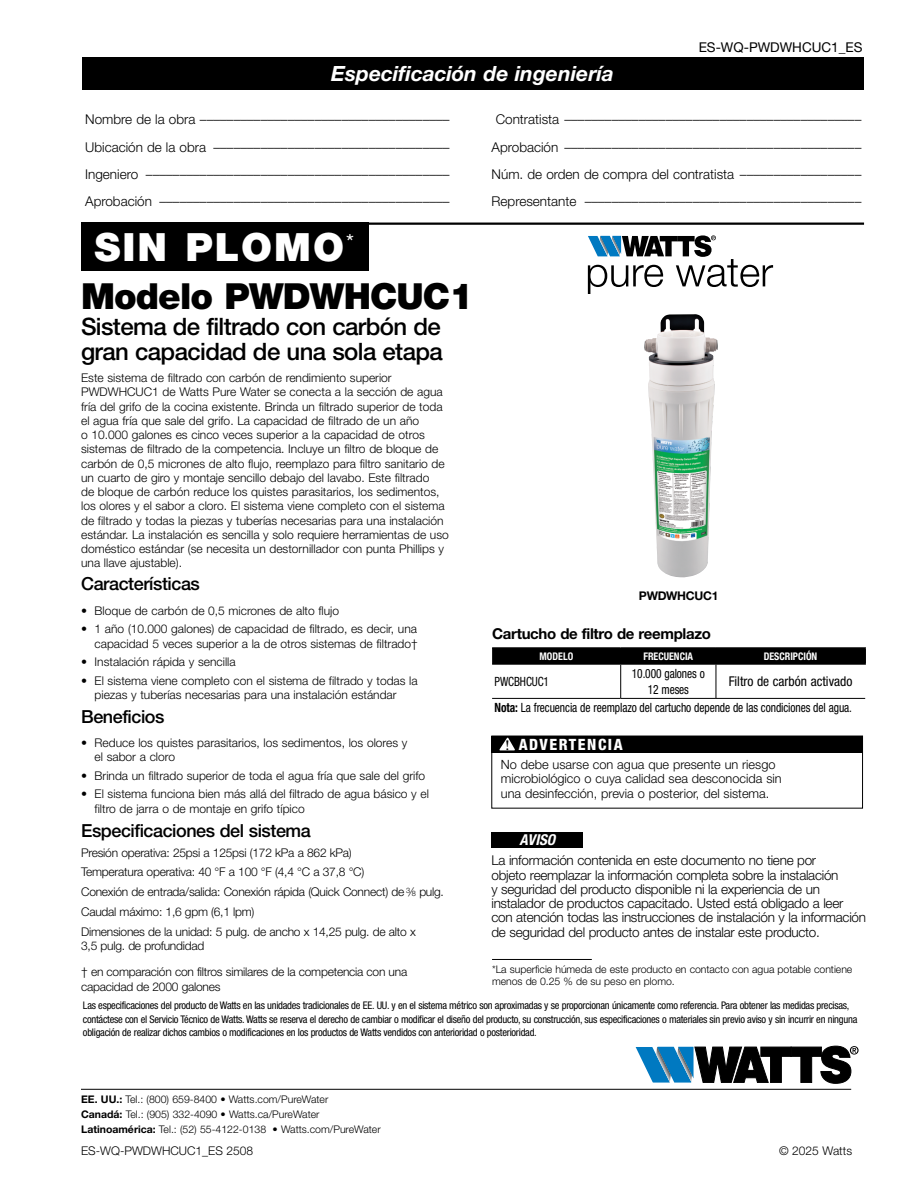
<style>
.page{position:relative;width:918px;height:1188px;background:#fff}
.page>*{position:absolute;margin:0;border:0;box-sizing:border-box;transform-origin:0 0}
._1_Head{font:900 39px "Helvetica Neue LT Std";letter-spacing:.05em;color:#fff}
._1_Head-2{font:900 36px "Helvetica Neue LT Std";letter-spacing:-.025em;color:#000}
._2_Head{font:500 24px/25.5px "Helvetica Neue LT Std";letter-spacing:-.025em;color:#000}
.Black_Box_Text{font:italic 700 21px "Helvetica Neue LT Std";color:#fff}
._3_Head{font:500 18px "Helvetica Neue LT Std";letter-spacing:-.025em;color:#000}
.body{font:800 condensed 15.6px "Helvetica Neue LT Std";letter-spacing:.1em;color:#fff}
.Subhead_3{font:700 15px "Helvetica Neue LT Std";letter-spacing:-.02em;color:#000}
.Wetted_Footnote{font:italic 700 condensed 15px "Helvetica Neue LT Std";color:#fff}
.t1{font:14.55px "Minion Pro Semibold Subh";color:#000}
.Form_Labels{font:300 13.5px "Helvetica Neue LT Std";color:#000}
.body-2{font:300 13.5px/14.2px "Helvetica Neue LT Std";letter-spacing:-.02em;color:#000}
.Table_Text{font:condensed 13.5px "Helvetica Neue LT Std";color:#000}
.t2{font:13.5px "Helvetica Neue LT Std";color:#000}
.body-3{font:300 12.75px/14.2px "Helvetica Neue LT Std";color:#000}
.Table_Text-2{font:condensed 12.75px/16.5px "Helvetica Neue LT Std";letter-spacing:-.01em;color:#000;text-align:center;scale:.9 1}
.body-4{font:300 12px/14.2px "Helvetica Neue LT Std";color:#000}
.body-5{font:300 12px/14.2px "Helvetica Neue LT Std";letter-spacing:-.02em;color:#000}
.Captions{font:700 12px "Helvetica Neue LT Std";letter-spacing:-.025em;color:#000}
.Disclaimer{font:condensed 10.5px/13.2px "Helvetica Neue LT Std";letter-spacing:-.025em;color:#000}
.Wetted_Footnote-2{font:300 10.5px/12px "Helvetica Neue LT Std";letter-spacing:-.005em;color:#000}
.Table_Head_1{font:700 condensed 10.5px "Helvetica Neue LT Std";color:#fff;scale:.95 1}
.s1{font-size:7.5px}
.s2{font-weight:700}
</style>
<div class="page">
<div style="left:82px;top:57px;width:781px;height:33px;background:#000"></div>
<hr style="left:82px;top:223px;width:782px;height:2px;background:#000">
<div style="left:81px;top:222px;width:287px;height:49px;background:#000"></div>
<svg style="left:588px;top:235px;width:185px;height:59px"></svg>
<img style="left:644px;top:314px;width:74px;height:264px">
<hr style="left:492px;top:647px;width:129px;height:2px;background:#000">
<hr style="left:492px;top:664px;width:129px;height:1px;background:#000">
<hr style="left:716px;top:664px;width:150px;height:1px;background:#000">
<hr style="left:492px;top:698px;width:129px;height:1px;background:#000">
<hr style="left:621px;top:698px;width:95px;height:1px;background:#000">
<hr style="left:716px;top:698px;width:149px;height:1px;background:#000">
<hr style="left:716px;top:647px;width:150px;height:2px;background:#000">
<hr style="left:621px;top:647px;width:95px;height:2px;background:#000">
<div style="left:492px;top:648px;width:374px;height:16px;background:#000"></div>
<hr style="left:621px;top:664px;width:95px;height:1px;background:#000">
<hr style="left:620px;top:665px;width:1px;height:33px;background:#000">
<hr style="left:716px;top:665px;width:1px;height:33px;background:#000">
<div style="left:491px;top:736px;width:372px;height:16px;background:#000"></div>
<svg style="left:499px;top:738px;width:16px;height:12px"></svg>
<div style="left:491px;top:736px;width:372px;height:73px;border:1px solid #000"></div>
<div style="left:492px;top:832px;width:91px;height:15px;background:#000"></div>
<hr style="left:492px;top:959px;width:100px;height:1px;background:#000">
<svg style="left:636px;top:1046px;width:223px;height:38px"></svg>
<hr style="left:81px;top:1089px;width:770px;height:1px;background:#000">
<p class="t2" style="left:699px;top:39px;width:165px">ES-WQ-PWDWHCUC1_ES</p>
<p class="Black_Box_Text" style="left:331px;top:61px;width:284px">Especificación de ingeniería</p>
<p class="Form_Labels" style="left:85px;top:111px;width:366px">Nombre de la obra –––––––––––––––––––––––––––––––––––––</p>
<p class="Form_Labels" style="left:496px;top:111px;width:367px">Contratista ––––––––––––––––––––––––––––––––––––––––––––</p>
<p class="Form_Labels" style="left:85px;top:139px;width:366px">Ubicación de la obra –––––––––––––––––––––––––––––––––––</p>
<p class="Form_Labels" style="left:492px;top:139px;width:371px">Aprobación ––––––––––––––––––––––––––––––––––––––––––––</p>
<p class="Form_Labels" style="left:85px;top:166px;width:366px">Ingeniero –––––––––––––––––––––––––––––––––––––––––––––</p>
<p class="Form_Labels" style="left:492px;top:166px;width:371px">Núm. de orden de compra del contratista ––––––––––––––––––</p>
<p class="Form_Labels" style="left:85px;top:193px;width:366px">Aprobación –––––––––––––––––––––––––––––––––––––––––––</p>
<p class="Form_Labels" style="left:492px;top:193px;width:371px">Representante –––––––––––––––––––––––––––––––––––––––––</p>
<h1 class="_1_Head" style="left:95px;top:224px;width:261px">SIN PLOMO<sup>*</sup></h1>
<h1 class="_1_Head-2" style="left:81px;top:275px;width:394px">Modelo PWDWHCUC1</h1>
<h2 class="_2_Head" style="left:81px;top:313px;width:363px">Sistema de filtrado con carbón de gran capacidad de una sola etapa</h2>
<p class="body-4" style="left:81px;top:370px;width:369px">Este sistema de filtrado con carbón de rendimiento superior PWDWHCUC1 de Watts Pure Water se conecta a la sección de agua fría del grifo de la cocina existente. Brinda un filtrado superior de toda el agua fría que sale del grifo. La capacidad de filtrado de un año<br>o 10.000 galones es cinco veces superior a la capacidad de otros sistemas de filtrado de la competencia. Incluye un filtro de bloque de carbón de 0,5 micrones de alto flujo, reemplazo para filtro sanitario de un cuarto de giro y montaje sencillo debajo del lavabo. Este filtrado<br>de bloque de carbón reduce los quistes parasitarios, los sedimentos, los olores y el sabor a cloro. El sistema viene completo con el sistema de filtrado y todas la piezas y tuberías necesarias para una instalación estándar. La instalación es sencilla y solo requiere herramientas de uso doméstico estándar (se necesita un destornillador con punta Phillips y una llave ajustable).</p>
<h3 class="_3_Head" style="left:81px;top:573px;width:120px">Características</h3>
<p class="body-4" style="left:81px;top:603px;width:260px">• Bloque de carbón de 0,5 micrones de alto flujo</p>
<p class="body-4" style="left:81px;top:622px;width:338px;text-align:right">• 1 año (10.000 galones) de capacidad de filtrado, es decir, una capacidad 5 veces superior a la de otros sistemas de filtrado†</p>
<p class="body-4" style="left:81px;top:655px;width:156px">• Instalación rápida y sencilla</p>
<p class="body-4" style="left:95px;top:673px;width:325px;text-indent:-14px">• El sistema viene completo con el sistema de filtrado y todas la piezas y tuberías necesarias para una instalación estándar</p>
<h3 class="_3_Head" style="left:81px;top:705px;width:85px">Beneficios</h3>
<p class="body-4" style="left:95px;top:735px;width:314px;text-indent:-14px">• Reduce los quistes parasitarios, los sedimentos, los olores y el sabor a cloro</p>
<p class="body-4" style="left:81px;top:768px;width:346px">• Brinda un filtrado superior de toda el agua fría que sale del grifo</p>
<p class="body-4" style="left:95px;top:786px;width:336px;line-height:15px;text-indent:-14px">• El sistema funciona bien más allá del filtrado de agua básico y el filtro de jarra o de montaje en grifo típico</p>
<h3 class="_3_Head" style="left:81px;top:820px;width:231px">Especificaciones del sistema</h3>
<p class="body-5" style="left:81px;top:845px;width:272px">Presión operativa: 25psi a 125psi (172 kPa a 862 kPa)</p>
<p class="body-5" style="left:81px;top:865px;width:285px">Temperatura operativa: 40 °F a 100 °F (4,4 °C a 37,8 °C)</p>
<p class="body-5" style="left:81px;top:885px;width:364px">Conexión de entrada/salida: Conexión rápida (Quick Connect) de <sup>3</sup>⁄<span class="s1">8</span> pulg.</p>
<p class="body-5" style="left:81px;top:904px;width:175px">Caudal máximo: 1,6 gpm (6,1 lpm)</p>
<p class="body-5" style="left:81px;top:924px;width:336px">Dimensiones de la unidad: 5 pulg. de ancho x 14,25 pulg. de alto x<br>3,5 pulg. de profundidad</p>
<p class="body-5" style="left:81px;top:965px;width:328px">† en comparación con filtros similares de la competencia con una capacidad de 2000 galones</p>
<p class="Captions" style="left:639px;top:588px;width:81px">PWDWHCUC1</p>
<p class="Subhead_3" style="left:492px;top:625px;width:221px">Cartucho de filtro de reemplazo</p>
<p class="Table_Head_1" style="left:540px;top:650px;width:37px">MODELO</p>
<p class="Table_Head_1" style="left:643px;top:650px;width:54px">FRECUENCIA</p>
<p class="Table_Head_1" style="left:764px;top:650px;width:58px">DESCRIPCIÓN</p>
<p class="Table_Text-2" style="left:495px;top:673px;width:62px">PWCBHCUC1</p>
<p class="Table_Text-2" style="left:632px;top:665px;width:83px">10.000 galones o<br>12 meses</p>
<p class="Table_Text" style="left:729px;top:674px;width:125px">Filtro de carbón activado</p>
<p class="Table_Text-2" style="left:495px;top:699px;width:399px"><span class="s2">Nota:</span> La frecuencia de reemplazo del cartucho depende de las condiciones del agua.</p>
<p class="t1" style="left:506px;top:736px;width:5px">!</p>
<p class="body" style="left:519px;top:735px;width:106px">ADVERTENCIA</p>
<p class="body-3" style="left:501px;top:757px;width:282px">No debe usarse con agua que presente un riesgo microbiológico o cuya calidad sea desconocida sin una desinfección, previa o posterior, del sistema.</p>
<p class="Wetted_Footnote" style="left:520px;top:830px;width:41px">AVISO</p>
<p class="body-2" style="left:491px;top:853px;width:376px">La información contenida en este documento no tiene por<br>objeto reemplazar la información completa sobre la instalación<br>y seguridad del producto disponible ni la experiencia de un instalador de productos capacitado. Usted está obligado a leer con atención todas las instrucciones de instalación y la información de seguridad del producto antes de instalar este producto.</p>
<p class="Wetted_Footnote-2" style="left:492px;top:963px;width:362px">*La superficie húmeda de este producto en contacto con agua potable contiene menos de 0.25 % de su peso en plomo.</p>
<p class="Disclaimer" style="left:83px;top:999px;width:776px">Las especificaciones del producto de Watts en las unidades tradicionales de EE. UU. y en el sistema métrico son aproximadas y se proporcionan únicamente como referencia. Para obtener las medidas precisas, contáctese con el Servicio Técnico de Watts. Watts se reserva el derecho de cambiar o modificar el diseño del producto, su construcción, sus especificaciones o materiales sin previo aviso y sin incurrir en ninguna obligación de realizar dichos cambios o modificaciones en los productos de Watts vendidos con anterioridad o posterioridad.</p>
<p class="Wetted_Footnote-2" style="left:81px;top:1093px;width:249px"><span class="s2">EE. UU.:</span> Tel.: (800) 659-8400 • Watts.com/PureWater</p>
<p class="Wetted_Footnote-2" style="left:81px;top:1108px;width:240px"><span class="s2">Canadá:</span> Tel.: (905) 332-4090 • Watts.ca/PureWater</p>
<p class="Wetted_Footnote-2" style="left:81px;top:1123px;width:301px"><span class="s2">Latinoamérica:</span> Tel.: (52) 55-4122-0138 • Watts.com/PureWater</p>
<p class="body-4" style="left:81px;top:1143px;width:174px">ES-WQ-PWDWHCUC1_ES 2508</p>
<p class="body-4" style="left:779px;top:1143px;width:75px">© 2025 Watts</p>
</div>
